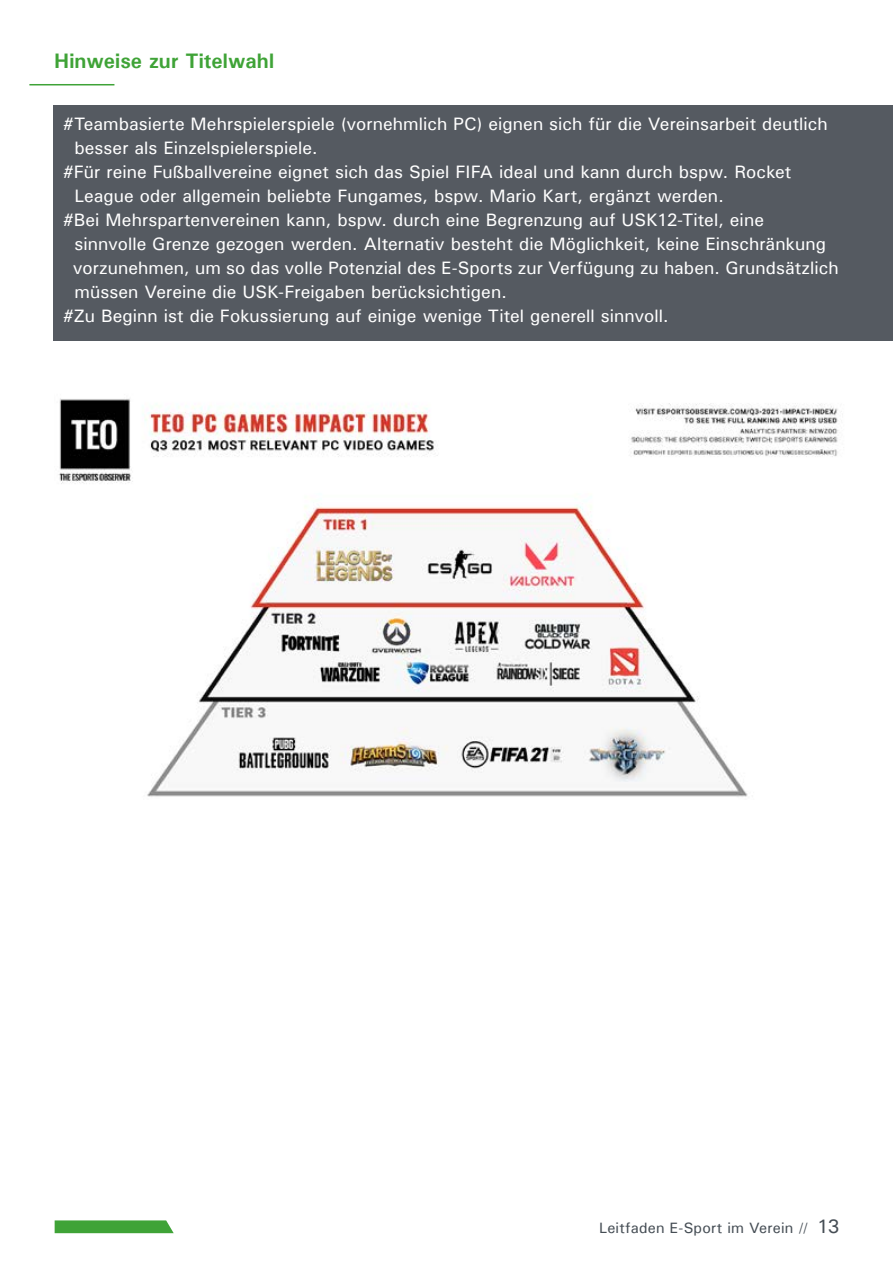
<style>
.page{position:relative;width:893px;height:1263px;background:#fff}
.page>*{position:absolute;margin:0;border:0;box-sizing:border-box;transform-origin:0 0}
.t1{font:700 21px "Univers";letter-spacing:.005em;color:#3fa337}
.t2{font:500 19.5px "Univers";color:#464e55}
.t3{font:500 18px "Univers";color:#fff}
.t4{font:500 15px "Univers";letter-spacing:.01em;color:#464e55}
</style>
<div class="page">
<svg style="left:55px;top:1220px;width:119px;height:13px"></svg>
<div style="left:54px;top:105px;width:839px;height:235px;background:#555a61"></div>
<hr style="left:29px;top:84px;width:85px;height:1px;background:#3fa337">
<img style="left:58px;top:398px;width:780px;height:399px">
<p class="t1" style="left:54px;top:48px;width:222px">Hinweise zur Titelwahl</p>
<p class="t3" style="left:63px;top:112px;width:767px">#Teambasierte Mehrspielerspiele (vornehmlich PC) eignen sich für die Vereinsarbeit deutlich</p>
<p class="t3" style="left:74px;top:136px;width:245px">besser als Einzelspielerspiele.</p>
<p class="t3" style="left:63px;top:160px;width:731px">#Für reine Fußballvereine eignet sich das Spiel FIFA ideal und kann durch bspw. Rocket</p>
<p class="t3" style="left:74px;top:184px;width:651px">League oder allgemein beliebte Fungames, bspw. Mario Kart, ergänzt werden.</p>
<p class="t3" style="left:63px;top:208px;width:703px">#Bei Mehrspartenvereinen kann, bspw. durch eine Begrenzung auf USK12-Titel, eine</p>
<p class="t3" style="left:74px;top:232px;width:753px">sinnvolle Grenze gezogen werden. Alternativ besteht die Möglichkeit, keine Einschränkung</p>
<p class="t3" style="left:73px;top:256px;width:767px">vorzunehmen, um so das volle Potenzial des E-Sports zur Verfügung zu haben. Grundsätzlich</p>
<p class="t3" style="left:74px;top:280px;width:434px">müssen Vereine die USK-Freigaben berücksichtigen.</p>
<p class="t3" style="left:63px;top:304px;width:608px">#Zu Beginn ist die Fokussierung auf einige wenige Titel generell sinnvoll.</p>
<p class="t4" style="left:599px;top:1218px;width:210px">Leitfaden E-Sport im Verein //</p>
<p class="t2" style="left:817px;top:1214px;width:24px">13</p>
</div>
